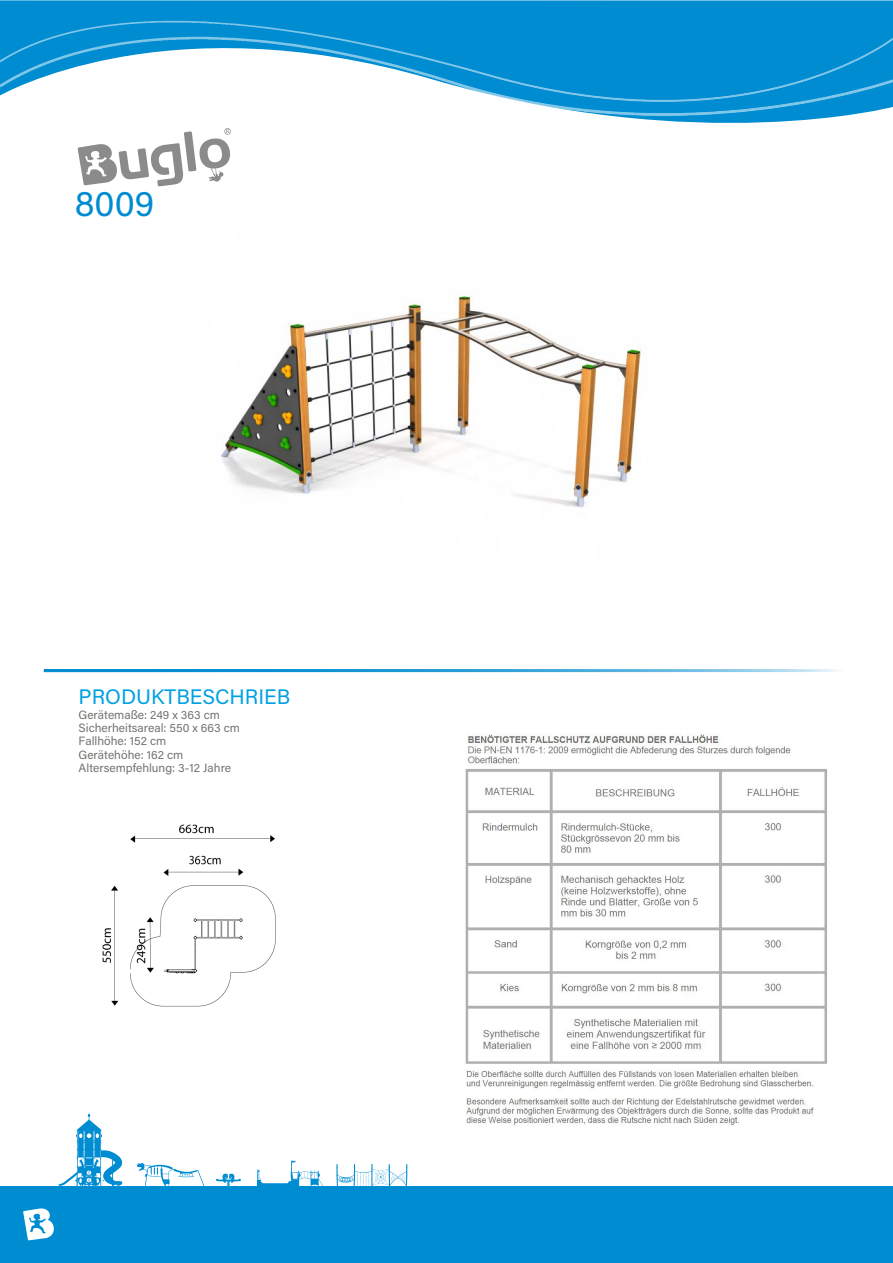
<style>
.page{position:relative;width:893px;height:1263px;background:#fff}
.page>*{position:absolute;margin:0;border:0;box-sizing:border-box;transform-origin:0 0}
.t1{font:36px "Acumin Pro";color:#008cd1}
.t2{font:21px "Acumin Pro";color:#00a1e3}
.t3{font:12px/13.2px "Acumin Pro";color:#737370}
</style>
<div class="page">
<img style="left:79px;top:157px;width:151px;height:30px">
<img style="left:465px;top:734px;width:362px;height:393px">
<img style="left:221px;top:293px;width:421px;height:215px">
<svg style="left:0;top:0;width:893px;height:157px"></svg>
<img style="left:0;top:102px;width:893px;height:14px">
<img style="left:0;top:21px;width:893px;height:81px">
<hr style="left:44px;top:669px;width:807px;height:3px;background:#008cd1">
<div style="left:0;top:1186px;width:893px;height:77px;background:#008cd1"></div>
<svg style="left:257px;top:1161px;width:66px;height:25px"></svg>
<svg style="left:216px;top:1173px;width:25px;height:13px"></svg>
<svg style="left:336px;top:1163px;width:72px;height:23px"></svg>
<svg style="left:59px;top:1113px;width:63px;height:73px"></svg>
<svg style="left:137px;top:1163px;width:68px;height:23px"></svg>
<svg style="left:23px;top:1208px;width:31px;height:32px"></svg>
<img style="left:102px;top:824px;width:174px;height:183px">
<h1 class="t1" style="left:75px;top:178px;width:81px">8009</h1>
<h2 class="t2" style="left:79px;top:682px;width:213px">PRODUKTBESCHRIEB</h2>
<p class="t3" style="left:79px;top:708px;width:163px">Gerätemaße: 249 x 363 cm<br>Sicherheitsareal: 550 x 663 cm<br>Fallhöhe: 152 cm<br>Gerätehöhe: 162 cm<br>Altersempfehlung: 3-12 Jahre</p>
</div>
